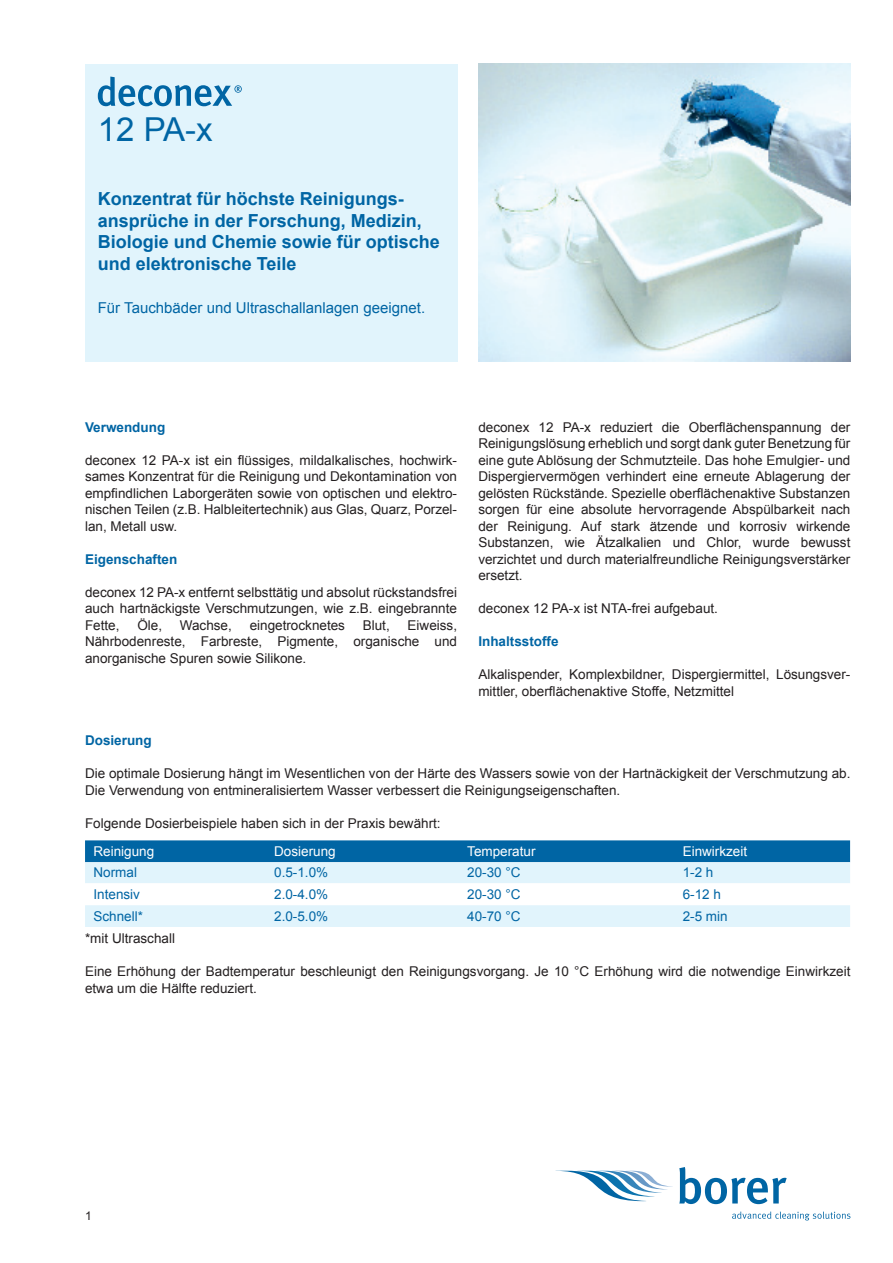
<style>
.page{position:relative;width:893px;height:1263px;background:#fff}
.page>*{position:absolute;margin:0;border:0;box-sizing:border-box;transform-origin:0 0}
.ProdBez_1_Seite{font:33px "Arial";color:#0065a4}
.Titel{font:700 18px/21.6px "Arial";color:#0065a4}
.Untertitel{font:15px "Arial";color:#0065a4}
.Text{font:13.5px/16.5px "Arial";color:#231f20;text-align:justify}
.Tabelleninhalt{font:13.5px "Arial";color:#0065a4}
.Kapitel-Überschrift{font:700 13.5px "Arial";color:#0065a4}
.Tabelleninhalt-2{font:13.5px "Arial";color:#fff}
.t1{font:12px "Arial";color:#231f20}
</style>
<div class="page">
<div style="left:85px;top:64px;width:372px;height:297px;background:#e1f4fc"></div>
<svg style="left:562px;top:1171px;width:111px;height:30px"></svg>
<svg style="left:679px;top:1167px;width:108px;height:37px"></svg>
<svg style="left:732px;top:1211px;width:118px;height:9px"></svg>
<svg style="left:98px;top:77px;width:144px;height:29px"></svg>
<div style="left:85px;top:840px;width:765px;height:22px;background:#0065a4"></div>
<div style="left:85px;top:862px;width:765px;height:65px;background:#e1f4fc"></div>
<svg style="left:85px;top:883px;width:765px;height:22px"></svg>
<img style="left:478px;top:64px;width:372px;height:297px">
<p class="ProdBez_1_Seite" style="left:98px;top:108px;width:116px">12 PA-x</p>
<p class="Titel" style="left:98px;top:189px;width:344px">Konzentrat für höchste Reinigungs&shy;ansprüche in der Forschung, Medizin, Biologie und Chemie sowie für optische und elektronische Teile</p>
<p class="Untertitel" style="left:98px;top:298px;width:329px">Für Tauchbäder und Ultraschallanlagen geeignet.</p>
<p class="Kapitel-Überschrift" style="left:85px;top:418px;width:82px">Verwendung</p>
<p class="Text" style="left:85px;top:452px;width:374px">deconex 12 PA-x ist ein flüssiges, mildalkalisches, hochwirk&shy;sames Konzentrat für die Reinigung und Dekontamination von empfindlichen Laborgeräten sowie von optischen und elektro&shy;nischen Teilen (z.B. Halbleitertechnik) aus Glas, Quarz, Porzel&shy;lan, Metall usw.</p>
<p class="Kapitel-Überschrift" style="left:85px;top:550px;width:94px">Eigenschaften</p>
<p class="Text" style="left:85px;top:584px;width:374px">deconex 12 PA-x entfernt selbsttätig und absolut rückstandsfrei auch hartnäckigste Verschmutzungen, wie z.B. eingebrannte Fette,</p>
<p class="Text" style="left:137px;top:617px;width:26px">Öle,</p>
<p class="Text" style="left:180px;top:617px;width:54px">Wachse,</p>
<p class="Text" style="left:250px;top:617px;width:97px">eingetrocknetes</p>
<p class="Text" style="left:363px;top:617px;width:29px">Blut,</p>
<p class="Text" style="left:85px;top:617px;width:374px;text-indent:323px">Eiweiss, Nährbodenreste, Farbreste, Pigmente, organische und anorganische Spuren sowie Silikone.</p>
<p class="Text" style="left:478px;top:419px;width:374px">deconex 12 PA-x reduziert die Oberflächenspannung der Reinigungslösung erheblich und sorgt dank guter Benetzung für eine gute Ablösung der Schmutzteile. Das hohe Emulgier- und Dispergiervermögen verhindert eine erneute Ablagerung der gelösten Rückstände. Spezielle oberflächenaktive Substanzen sorgen für eine absolute hervorragende Abspülbarkeit nach der Reinigung. Auf stark ätzende und korrosiv wirkende Substanzen, wie Ätzalkalien und Chlor, wurde bewusst verzichtet und durch materialfreundliche Reinigungsverstärker ersetzt.</p>
<p class="Text" style="left:478px;top:600px;width:241px">deconex 12 PA-x ist NTA-frei aufgebaut.</p>
<p class="Kapitel-Überschrift" style="left:478px;top:632px;width:82px">Inhaltsstoffe</p>
<p class="Text" style="left:478px;top:666px;width:374px">Alkalispender, Komplexbildner, Dispergiermittel, Lösungsver&shy;mittler, oberflächenaktive Stoffe, Netzmittel</p>
<p class="Kapitel-Überschrift" style="left:85px;top:731px;width:68px">Dosierung</p>
<p class="Text" style="left:85px;top:765px;width:767px">Die optimale Dosierung hängt im Wesentlichen von der Härte des Wassers sowie von der Hartnäckigkeit der Verschmutzung ab.<br>Die Verwendung von entmineralisiertem Wasser verbessert die Reinigungseigenschaften.</p>
<p class="Text" style="left:85px;top:815px;width:357px">Folgende Dosierbeispiele haben sich in der Praxis bewährt:</p>
<p class="Tabelleninhalt-2" style="left:94px;top:843px;width:62px">Reinigung</p>
<p class="Tabelleninhalt-2" style="left:274px;top:843px;width:63px">Dosierung</p>
<p class="Tabelleninhalt-2" style="left:467px;top:843px;width:70px">Temperatur</p>
<p class="Tabelleninhalt-2" style="left:683px;top:843px;width:66px">Einwirkzeit</p>
<p class="Tabelleninhalt" style="left:94px;top:864px;width:45px">Normal</p>
<p class="Tabelleninhalt" style="left:274px;top:864px;width:56px">0.5-1.0%</p>
<p class="Tabelleninhalt" style="left:467px;top:864px;width:55px">20-30 °C</p>
<p class="Tabelleninhalt" style="left:683px;top:864px;width:32px">1-2 h</p>
<p class="Tabelleninhalt" style="left:94px;top:885px;width:48px">Intensiv</p>
<p class="Tabelleninhalt" style="left:274px;top:885px;width:56px">2.0-4.0%</p>
<p class="Tabelleninhalt" style="left:467px;top:885px;width:55px">20-30 °C</p>
<p class="Tabelleninhalt" style="left:683px;top:885px;width:40px">6-12 h</p>
<p class="Tabelleninhalt" style="left:94px;top:907px;width:51px">Schnell*</p>
<p class="Tabelleninhalt" style="left:274px;top:907px;width:56px">2.0-5.0%</p>
<p class="Tabelleninhalt" style="left:467px;top:907px;width:55px">40-70 °C</p>
<p class="Tabelleninhalt" style="left:683px;top:907px;width:47px">2-5 min</p>
<p class="Text" style="left:85px;top:930px;width:92px">*mit Ultraschall</p>
<p class="Text" style="left:85px;top:963px;width:767px">Eine Erhöhung der Badtemperatur beschleunigt den Reinigungsvorgang. Je 10 °C Erhöhung wird die notwendige Einwirkzeit etwa um die Hälfte reduziert.</p>
<p class="t1" style="left:85px;top:1208px;width:8px">1</p>
</div>
